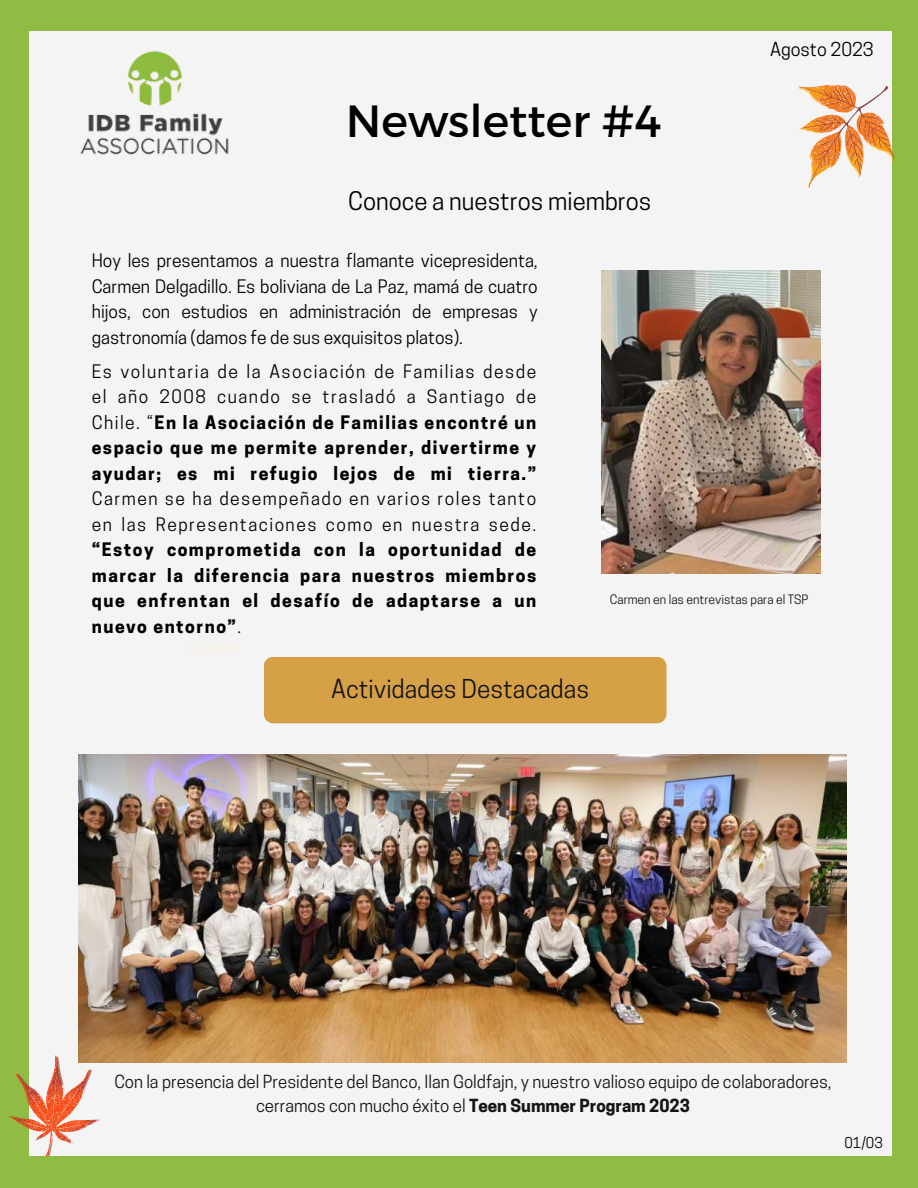
<style>
.page{position:relative;width:918px;height:1188px;background:#90bb44}
.page>*{position:absolute;margin:0;border:0;box-sizing:border-box;transform-origin:0 0}
.t1{font:45px "Montserrat";color:#000}
.t2{font:24.45px "Cooper Hewitt";color:#131517}
.t3{font:24px "Cooper Hewitt";color:#000}
.t4{font:18px "Cooper Hewitt";color:#000}
.t5{font:700 17.4px/25.5px "Cooper Hewitt";letter-spacing:.085em;color:#000;text-align:justify}
.t6{font:17.4px/25.5px "Cooper Hewitt";letter-spacing:.085em;color:#000;text-align:justify}
.t7{font:16.95px/23.7px "Cooper Hewitt";color:#131517;text-align:center}
.t8{font:14.1px "Cooper Hewitt";color:#000}
.t9{font:12.3px "Cooper Hewitt";color:#131517}
.s1{font-weight:400}
.s2{font-weight:700}
</style>
<div class="page">
<div style="left:29px;top:32px;width:862px;height:1124px;background:#f4f4f4"></div>
<div style="left:264px;top:657px;width:403px;height:66px;background:#d6a047;border-radius:10px"></div>
<img style="left:80px;top:50px;width:149px;height:105px">
<img style="left:78px;top:755px;width:769px;height:307px">
<svg style="left:798px;top:84px;width:96px;height:105px"></svg>
<svg style="left:8px;top:1055px;width:92px;height:101px"></svg>
<img style="left:601px;top:271px;width:219px;height:302px">
<h1 class="t1" style="left:346px;top:93px;width:317px">Newsletter #4</h1>
<h3 class="t3" style="left:348px;top:186px;width:305px">Conoce a nuestros miembros</h3>
<p class="t4" style="left:770px;top:39px;width:105px">Agosto 2023</p>
<p class="t6" style="left:92px;top:248px;width:447px">Hoy les presentamos a nuestra flamante vicepresidenta, Carmen Delgadillo. Es boliviana de La Paz, mamá de cuatro hijos, con estudios en administración de empresas y gastronomía (damos fe de sus exquisitos platos).</p>
<p class="t5" style="left:92px;top:359px;width:446px"><span class="s1">Es voluntaria de la Asociación de Familias desde el año 2008 cuando se trasladó a Santiago de Chile. “</span>En la Asociación de Familias encontré un espacio que me permite aprender, divertirme y ayudar; es mi refugio lejos de mi tierra.”</p>
<p class="t6" style="left:92px;top:486px;width:446px">Carmen se ha desempeñado en varios roles tanto en las Representaciones como en nuestra sede.</p>
<p class="t5" style="left:92px;top:537px;width:446px">“Estoy comprometida con la oportunidad de marcar la diferencia para nuestros miembros que enfrentan el desafío de adaptarse a un nuevo entorno”<span class="s1">.</span></p>
<h2 class="t2" style="left:331px;top:675px;width:260px">Actividades Destacadas</h2>
<p class="t9" style="left:610px;top:592px;width:200px">Carmen en las entrevistas para el TSP</p>
<p class="t7" style="left:114px;top:1070px;width:719px">Con la presencia del Presidente del Banco, Ilan Goldfajn, y nuestro valioso equipo de colaboradores, cerramos con mucho éxito el <span class="s2">Teen Summer Program 2023</span></p>
<p class="t8" style="left:844px;top:1134px;width:40px">01/03</p>
</div>
